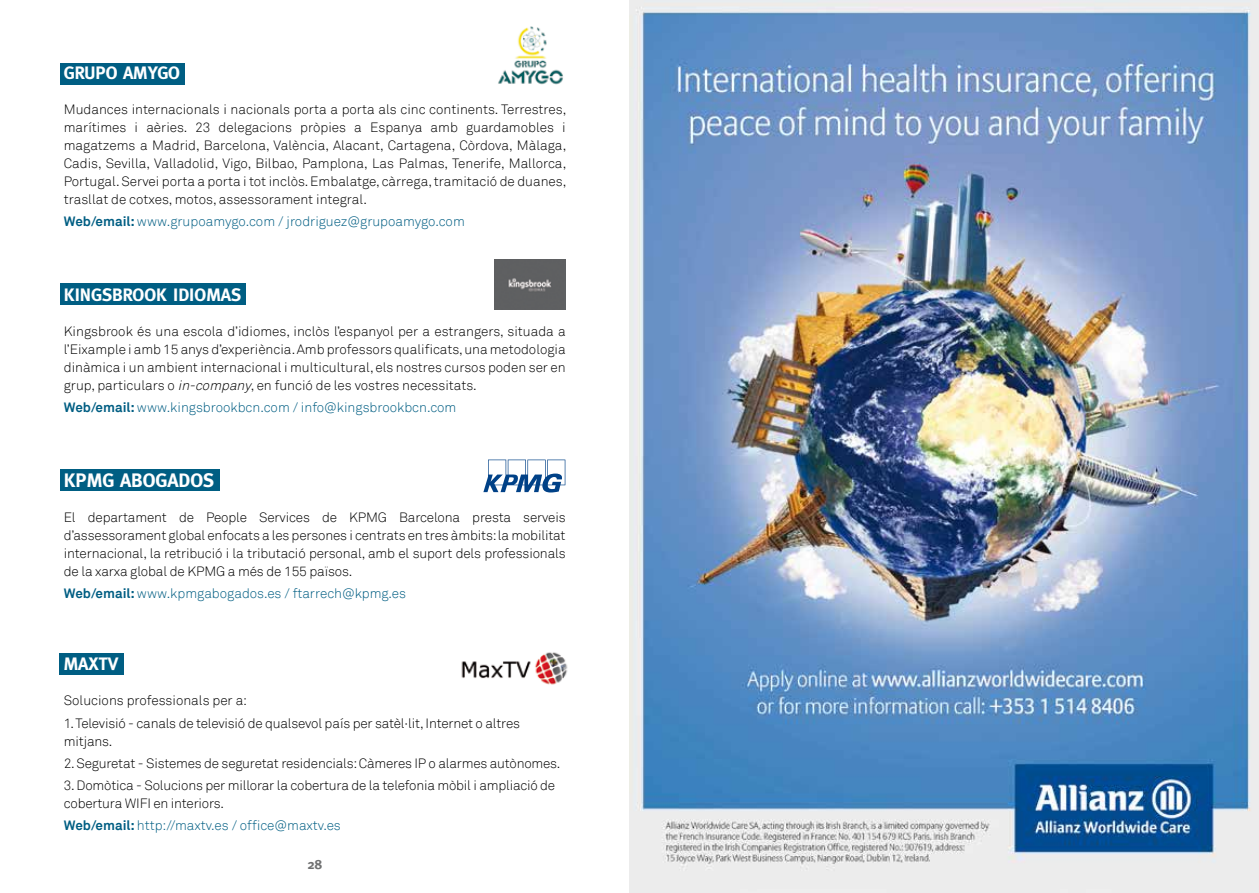
<style>
.page{position:relative;width:1259px;height:893px;background:#fff}
.page>*{position:absolute;margin:0;border:0;box-sizing:border-box;transform-origin:0 0}
.t1{font:700 19.5px "Meta";color:#fff}
.t2{font:700 18px "Meta";color:#fff}
.t3{font:300 13.5px/18px "Akkurat";letter-spacing:-.015em;color:#000;text-align:justify}
.t4{font:300 13.5px "Akkurat";color:#005e83}
.t5{font:700 13.5px "Meta";color:#707172}
.s1{font-weight:700}
.s2{font-style:italic}
</style>
<div class="page">
<div style="left:60px;top:63px;width:125px;height:21px;background:#005e83"></div>
<div style="left:60px;top:284px;width:186px;height:21px;background:#005e83"></div>
<div style="left:60px;top:469px;width:160px;height:21px;background:#005e83"></div>
<div style="left:59px;top:653px;width:64px;height:21px;background:#005e83"></div>
<img style="left:498px;top:26px;width:65px;height:59px">
<img style="left:495px;top:260px;width:70px;height:50px">
<img style="left:629px;top:0;width:630px;height:893px">
<svg style="left:483px;top:460px;width:82px;height:32px"></svg>
<img style="left:461px;top:652px;width:107px;height:33px">
<h2 class="t2" style="left:64px;top:63px;width:118px">GRUPO AMYGO</h2>
<p class="t3" style="left:64px;top:101px;width:504px">Mudances internacionals i nacionals porta a porta als cinc continents. Terrestres, marítimes i aèries. 23 delegacions pròpies a Espanya amb guardamobles i magatzems a Madrid, Barcelona, València, Alacant, Cartagena, Còrdova, Màlaga, Cadis, Sevilla, Valladolid, Vigo, Bilbao, Pamplona, Las Palmas, Tenerife, Mallorca, Portugal. Servei porta a porta i tot inclòs. Embalatge, càrrega, tramitació de duanes, trasllat de cotxes, motos, assessorament integral.</p>
<p class="t4" style="left:64px;top:214px;width:402px"><span class="s1">Web/email:</span> www.grupoamygo.com / jrodriguez@grupoamygo.com</p>
<h2 class="t2" style="left:64px;top:284px;width:179px">KINGSBROOK IDIOMAS</h2>
<p class="t3" style="left:64px;top:322px;width:503px">Kingsbrook és una escola d’idiomes, inclòs l’espanyol per a estrangers, situada a l’Eixample i amb 15 anys d’experiència. Amb professors qualificats, una metodologia dinàmica i un ambient internacional i multicultural, els nostres cursos poden ser en grup, particulars o <span class="s2">in-company</span>, en funció de les vostres necessitats.</p>
<p class="t4" style="left:64px;top:399px;width:394px"><span class="s1">Web/email:</span> www.kingsbrookbcn.com / info@kingsbrookbcn.com</p>
<h1 class="t1" style="left:64px;top:469px;width:152px">KPMG ABOGADOS</h1>
<p class="t3" style="left:64px;top:508px;width:503px">El departament de People Services de KPMG Barcelona presta serveis d’assessorament global enfocats a les persones i centrats en tres àmbits: la mobilitat internacional, la retribució i la tributació personal, amb el suport dels professionals de la xarxa global de KPMG a més de 155 països.</p>
<p class="t4" style="left:64px;top:585px;width:344px"><span class="s1">Web/email:</span> www.kpmgabogados.es / ftarrech@kpmg.es</p>
<h2 class="t2" style="left:64px;top:654px;width:56px">MAXTV</h2>
<p class="t3" style="left:64px;top:692px;width:185px">Solucions professionals per a:</p>
<p class="t3" style="left:64px;top:714px;width:458px">1. Televisió - canals de televisió de qualsevol país per satèl·lit, Internet o altres mitjans.</p>
<p class="t3" style="left:64px;top:754px;width:498px">2. Seguretat - Sistemes de seguretat residencials: Càmeres IP o alarmes autònomes.</p>
<p class="t3" style="left:64px;top:777px;width:493px">3. Domòtica - Solucions per millorar la cobertura de la telefonia mòbil i ampliació de cobertura WIFI en interiors.</p>
<p class="t4" style="left:64px;top:818px;width:278px"><span class="s1">Web/email:</span> http://maxtv.es / office@maxtv.es</p>
<p class="t5" style="left:307px;top:857px;width:16px">28</p>
</div>
